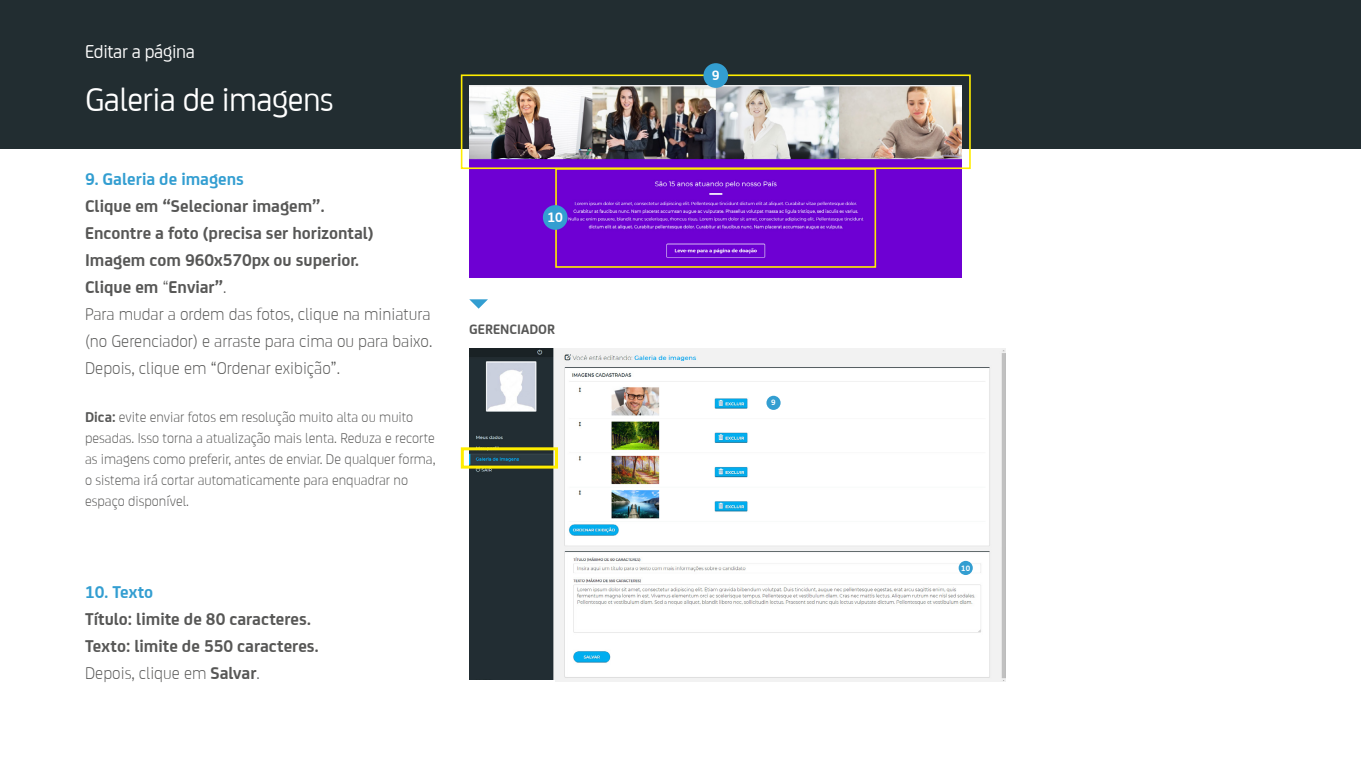
<style>
.page{position:relative;width:1361px;height:766px;background:#fff}
.page>*{position:absolute;margin:0;border:0;box-sizing:border-box;transform-origin:0 0}
.t1{font:34.8px "FS Joey";letter-spacing:-.02em;color:#fff}
.t2{font:19.65px "FS Joey";letter-spacing:-.02em;color:#fff}
.t3{font:300 18px/27px "FS Joey";color:#575756}
.t4{font:700 18px/27px "FS Joey";color:#575756}
.t5{font:700 18px "FS Joey";color:#339ed1}
.t6{font:300 15px/21px "FS Joey";color:#575756}
.t7{font:700 14.4px "FS Joey";color:#575756}
.t8{font:700 14.4px "FS Joey";color:#fff}
.t9{font:700 8.25px "FS Joey";color:#fff}
.s1{font-weight:700}
.s2{font-weight:300}
</style>
<div class="page">
<img style="left:469px;top:348px;width:86px;height:331px">
<img style="left:555px;top:348px;width:451px;height:199px">
<img style="left:555px;top:547px;width:451px;height:134px">
<div style="left:0;top:0;width:1361px;height:149px;background:#222d31"></div>
<img style="left:469px;top:86px;width:492px;height:191px">
<div style="left:461px;top:74px;width:510px;height:95px;border:2px solid #ffed00"></div>
<div style="left:555px;top:168px;width:321px;height:100px;border:2px solid #ffed00"></div>
<div style="left:461px;top:447px;width:97px;height:21px;border:3px solid #ffed00"></div>
<svg style="left:469px;top:299px;width:19px;height:9px"></svg>
<div style="left:543px;top:205px;width:24px;height:25px;background:#339ed1;border-radius:50%"></div>
<div style="left:766px;top:395px;width:14px;height:15px;background:#339ed1;border-radius:50%"></div>
<div style="left:958px;top:560px;width:15px;height:15px;background:#339ed1;border-radius:50%"></div>
<div style="left:703px;top:63px;width:25px;height:25px;background:#339ed1;border-radius:50%"></div>
<p class="t2" style="left:85px;top:41px;width:111px">Editar a página</p>
<h1 class="t1" style="left:85px;top:81px;width:250px">Galeria de imagens</h1>
<p class="t5" style="left:85px;top:169px;width:160px">9. Galeria de imagens</p>
<p class="t3" style="left:85px;top:193px;width:349px"><span class="s1">Clique em “Selecionar imagem”.<br>Encontre a foto (precisa ser horizontal)<br>Imagem com 960x570px ou superior.<br>Clique em</span> “<span class="s1">Enviar”</span>.<br>Para mudar a ordem das fotos, clique na miniatura (no Gerenciador) e arraste para cima ou para baixo.<br>Depois, clique em “Ordenar exibição”.</p>
<p class="t6" style="left:85px;top:407px;width:352px"><span class="s1">Dica:</span> evite enviar fotos em resolução muito alta ou muito pesadas. Isso torna a atualização mais lenta. Reduza e recorte as imagens como preferir, antes de enviar. De qualquer forma, o sistema irá cortar automaticamente para enquadrar no espaço disponível.</p>
<p class="t5" style="left:85px;top:581px;width:70px">10. Texto</p>
<p class="t4" style="left:85px;top:605px;width:235px">Título: limite de 80 caracteres.<br>Texto: limite de 550 caracteres.<br><span class="s2">Depois, clique em</span> Salvar<span class="s2">.</span></p>
<p class="t8" style="left:547px;top:209px;width:17px">10</p>
<p class="t7" style="left:469px;top:321px;width:87px">GERENCIADOR</p>
<p class="t8" style="left:712px;top:67px;width:9px">9</p>
<p class="t9" style="left:771px;top:398px;width:6px">9</p>
<p class="t9" style="left:961px;top:563px;width:10px">10</p>
</div>
